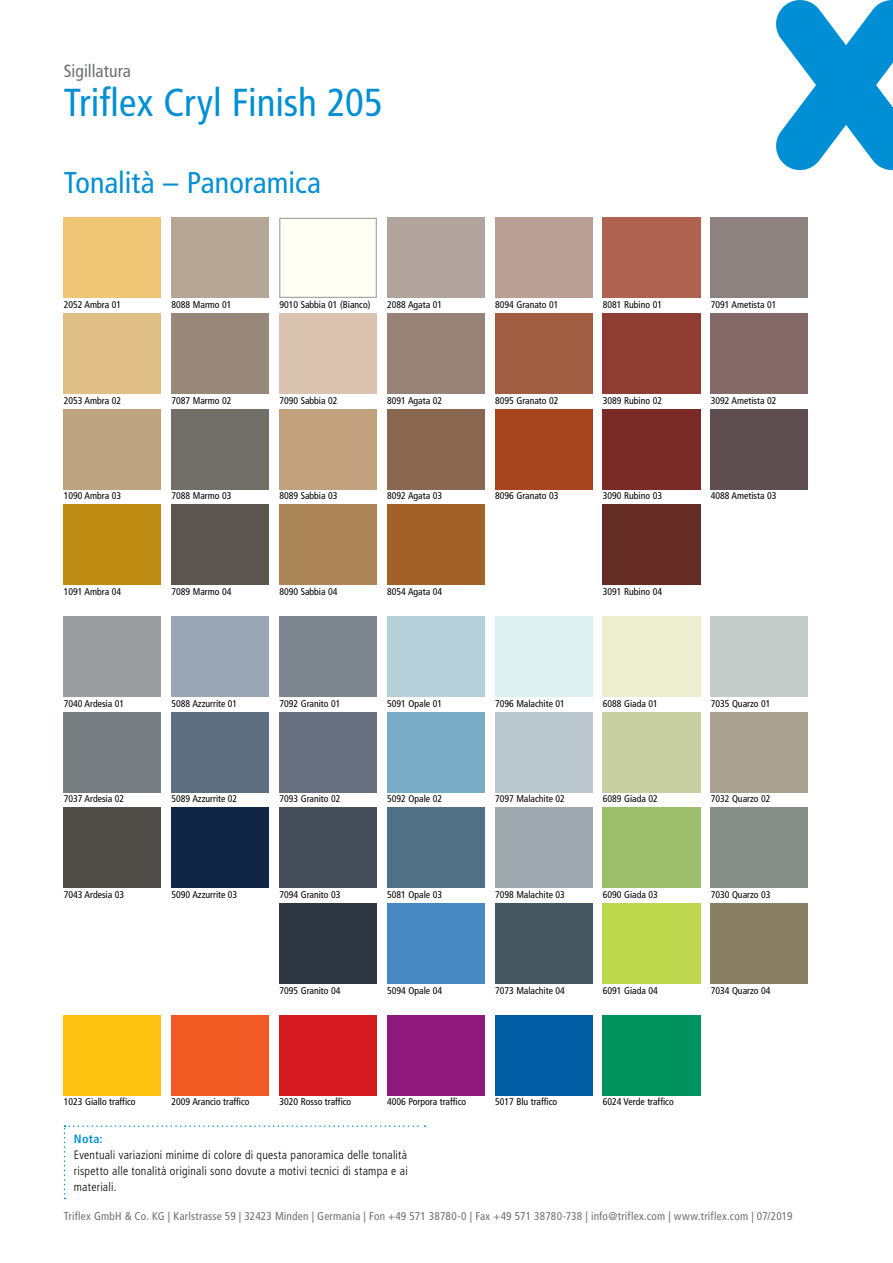
<style>
.page{position:relative;width:893px;height:1263px;background:#fff}
.page>*{position:absolute;margin:0;border:0;box-sizing:border-box;transform-origin:0 0}
.t1{font:condensed 39px "Frutiger LT Pro";letter-spacing:-.005em;color:#008fd5}
.t2{font:condensed 30px "Frutiger LT Pro";color:#008fd5}
.t3{font:condensed 17.55px "Frutiger LT Pro";color:#6d6e71}
.t4{font:300 condensed 12px/15.9px "Frutiger LT Pro";letter-spacing:.02em;color:#000;text-align:justify}
.t5{font:700 condensed 12px "Frutiger LT Pro";color:#008fd5}
.t6{font:condensed 11.25px "Frutiger LT Pro";letter-spacing:.02em;color:#6d6e71}
.t7{font:condensed 9.75px "Frutiger LT Pro";color:#000}
</style>
<div class="page">
<svg style="left:776px;top:0;width:117px;height:170px"></svg>
<div style="left:64px;top:505px;width:97px;height:80px;background:#be8b13"></div>
<div style="left:711px;top:314px;width:97px;height:79px;background:#836968"></div>
<div style="left:711px;top:409px;width:97px;height:80px;background:#5e4e52"></div>
<div style="left:172px;top:409px;width:97px;height:80px;background:#726f68"></div>
<div style="left:172px;top:505px;width:97px;height:80px;background:#5a564f"></div>
<div style="left:64px;top:808px;width:97px;height:80px;background:#514e4a"></div>
<div style="left:64px;top:1015px;width:97px;height:80px;background:#fdc110"></div>
<div style="left:279px;top:218px;width:98px;height:80px;border:1px solid #939598"></div>
<div style="left:279px;top:505px;width:98px;height:80px;background:#ac8558"></div>
<div style="left:172px;top:712px;width:97px;height:80px;background:#5e6f80"></div>
<div style="left:172px;top:808px;width:97px;height:80px;background:#112544"></div>
<div style="left:172px;top:1015px;width:97px;height:80px;background:#f15b23"></div>
<div style="left:387px;top:409px;width:97px;height:80px;background:#8a6751"></div>
<div style="left:387px;top:505px;width:97px;height:80px;background:#a3612a"></div>
<div style="left:279px;top:712px;width:98px;height:80px;background:#697181"></div>
<div style="left:279px;top:808px;width:98px;height:80px;background:#454e58"></div>
<div style="left:279px;top:1015px;width:98px;height:80px;background:#d61a21"></div>
<div style="left:279px;top:904px;width:98px;height:79px;background:#2d3641"></div>
<div style="left:495px;top:314px;width:97px;height:79px;background:#a25e43"></div>
<div style="left:495px;top:409px;width:97px;height:80px;background:#a6451e"></div>
<div style="left:387px;top:808px;width:97px;height:80px;background:#4f7085"></div>
<div style="left:387px;top:1015px;width:97px;height:80px;background:#8f187c"></div>
<div style="left:387px;top:904px;width:97px;height:79px;background:#4789c1"></div>
<div style="left:603px;top:218px;width:97px;height:80px;background:#ae6250"></div>
<div style="left:603px;top:314px;width:97px;height:79px;background:#8f3c33"></div>
<div style="left:603px;top:409px;width:97px;height:80px;background:#7a2b25"></div>
<div style="left:603px;top:505px;width:97px;height:80px;background:#652c26"></div>
<div style="left:495px;top:1015px;width:97px;height:80px;background:#005da4"></div>
<div style="left:495px;top:904px;width:97px;height:79px;background:#455760"></div>
<div style="left:603px;top:1015px;width:97px;height:80px;background:#009360"></div>
<div style="left:603px;top:904px;width:97px;height:79px;background:#bed74d"></div>
<div style="left:711px;top:904px;width:97px;height:79px;background:#887f64"></div>
<svg style="left:64px;top:1125px;width:361px;height:74px"></svg>
<h3 class="t3" style="left:64px;top:61px;width:69px">Sigillatura</h3>
<h1 class="t1" style="left:64px;top:80px;width:321px">Triflex Cryl Finish 205</h1>
<h2 class="t2" style="left:64px;top:165px;width:259px">Tonalità – Panoramica</h2>
<p class="t7" style="left:64px;top:299px;width:59px">2052 Ambra 01</p>
<p class="t7" style="left:172px;top:299px;width:61px">8088 Marmo 01</p>
<p class="t7" style="left:279px;top:299px;width:93px">9010 Sabbia 01 (Bianco)</p>
<p class="t7" style="left:387px;top:299px;width:56px">2088 Agata 01</p>
<p class="t7" style="left:495px;top:299px;width:65px">8094 Granato 01</p>
<p class="t7" style="left:603px;top:299px;width:61px">8081 Rubino 01</p>
<p class="t7" style="left:711px;top:299px;width:67px">7091 Ametista 01</p>
<p class="t7" style="left:64px;top:395px;width:59px">2053 Ambra 02</p>
<p class="t7" style="left:172px;top:395px;width:61px">7087 Marmo 02</p>
<p class="t7" style="left:279px;top:395px;width:60px">7090 Sabbia 02</p>
<p class="t7" style="left:387px;top:395px;width:56px">8091 Agata 02</p>
<p class="t7" style="left:495px;top:395px;width:65px">8095 Granato 02</p>
<p class="t7" style="left:603px;top:395px;width:61px">3089 Rubino 02</p>
<p class="t7" style="left:711px;top:395px;width:67px">3092 Ametista 02</p>
<p class="t7" style="left:64px;top:490px;width:59px">1090 Ambra 03</p>
<p class="t7" style="left:172px;top:490px;width:61px">7088 Marmo 03</p>
<p class="t7" style="left:279px;top:490px;width:60px">8089 Sabbia 03</p>
<p class="t7" style="left:387px;top:490px;width:56px">8092 Agata 03</p>
<p class="t7" style="left:495px;top:490px;width:65px">8096 Granato 03</p>
<p class="t7" style="left:603px;top:490px;width:61px">3090 Rubino 03</p>
<p class="t7" style="left:711px;top:490px;width:67px">4088 Ametista 03</p>
<p class="t7" style="left:64px;top:586px;width:59px">1091 Ambra 04</p>
<p class="t7" style="left:172px;top:586px;width:61px">7089 Marmo 04</p>
<p class="t7" style="left:279px;top:586px;width:60px">8090 Sabbia 04</p>
<p class="t7" style="left:387px;top:586px;width:56px">8054 Agata 04</p>
<p class="t7" style="left:603px;top:586px;width:61px">3091 Rubino 04</p>
<p class="t7" style="left:64px;top:698px;width:62px">7040 Ardesia 01</p>
<p class="t7" style="left:172px;top:698px;width:67px">5088 Azzurrite 01</p>
<p class="t7" style="left:279px;top:698px;width:63px">7092 Granito 01</p>
<p class="t7" style="left:387px;top:698px;width:56px">5091 Opale 01</p>
<p class="t7" style="left:495px;top:697px;width:71px">7096 Malachite 01</p>
<p class="t7" style="left:603px;top:697px;width:57px">6088 Giada 01</p>
<p class="t7" style="left:711px;top:697px;width:61px">7035 Quarzo 01</p>
<p class="t7" style="left:64px;top:793px;width:62px">7037 Ardesia 02</p>
<p class="t7" style="left:172px;top:793px;width:67px">5089 Azzurrite 02</p>
<p class="t7" style="left:279px;top:793px;width:63px">7093 Granito 02</p>
<p class="t7" style="left:387px;top:793px;width:56px">5092 Opale 02</p>
<p class="t7" style="left:495px;top:793px;width:71px">7097 Malachite 02</p>
<p class="t7" style="left:603px;top:793px;width:57px">6089 Giada 02</p>
<p class="t7" style="left:711px;top:793px;width:61px">7032 Quarzo 02</p>
<p class="t7" style="left:64px;top:889px;width:62px">7043 Ardesia 03</p>
<p class="t7" style="left:172px;top:889px;width:67px">5090 Azzurrite 03</p>
<p class="t7" style="left:279px;top:889px;width:63px">7094 Granito 03</p>
<p class="t7" style="left:387px;top:889px;width:56px">5081 Opale 03</p>
<p class="t7" style="left:495px;top:889px;width:71px">7098 Malachite 03</p>
<p class="t7" style="left:603px;top:889px;width:57px">6090 Giada 03</p>
<p class="t7" style="left:711px;top:889px;width:61px">7030 Quarzo 03</p>
<p class="t7" style="left:279px;top:985px;width:63px">7095 Granito 04</p>
<p class="t7" style="left:387px;top:985px;width:56px">5094 Opale 04</p>
<p class="t7" style="left:495px;top:984px;width:71px">7073 Malachite 04</p>
<p class="t7" style="left:603px;top:984px;width:57px">6091 Giada 04</p>
<p class="t7" style="left:711px;top:984px;width:61px">7034 Quarzo 04</p>
<p class="t7" style="left:64px;top:1096px;width:73px">1023 Giallo traffico</p>
<p class="t7" style="left:172px;top:1096px;width:80px">2009 Arancio traffico</p>
<p class="t7" style="left:279px;top:1096px;width:73px">3020 Rosso traffico</p>
<p class="t7" style="left:387px;top:1096px;width:80px">4006 Porpora traffico</p>
<p class="t7" style="left:495px;top:1096px;width:64px">5017 Blu traffico</p>
<p class="t7" style="left:603px;top:1096px;width:72px">6024 Verde traffico</p>
<p class="t5" style="left:74px;top:1131px;width:30px">Nota:</p>
<p class="t4" style="left:74px;top:1147px;width:335px">Eventuali variazioni minime di colore di questa panoramica delle tonalità rispetto alle tonalità originali sono dovute a motivi tecnici di stampa e ai materiali.</p>
<p class="t6" style="left:64px;top:1210px;width:730px">Triflex GmbH &amp; Co. KG | Karlstrasse 59 | 32423 Minden | Germania | Fon +49 571 38780-0 | Fax +49 571 38780-738 | info@triflex.com | www.triflex.com | 07/2019</p>
</div>
